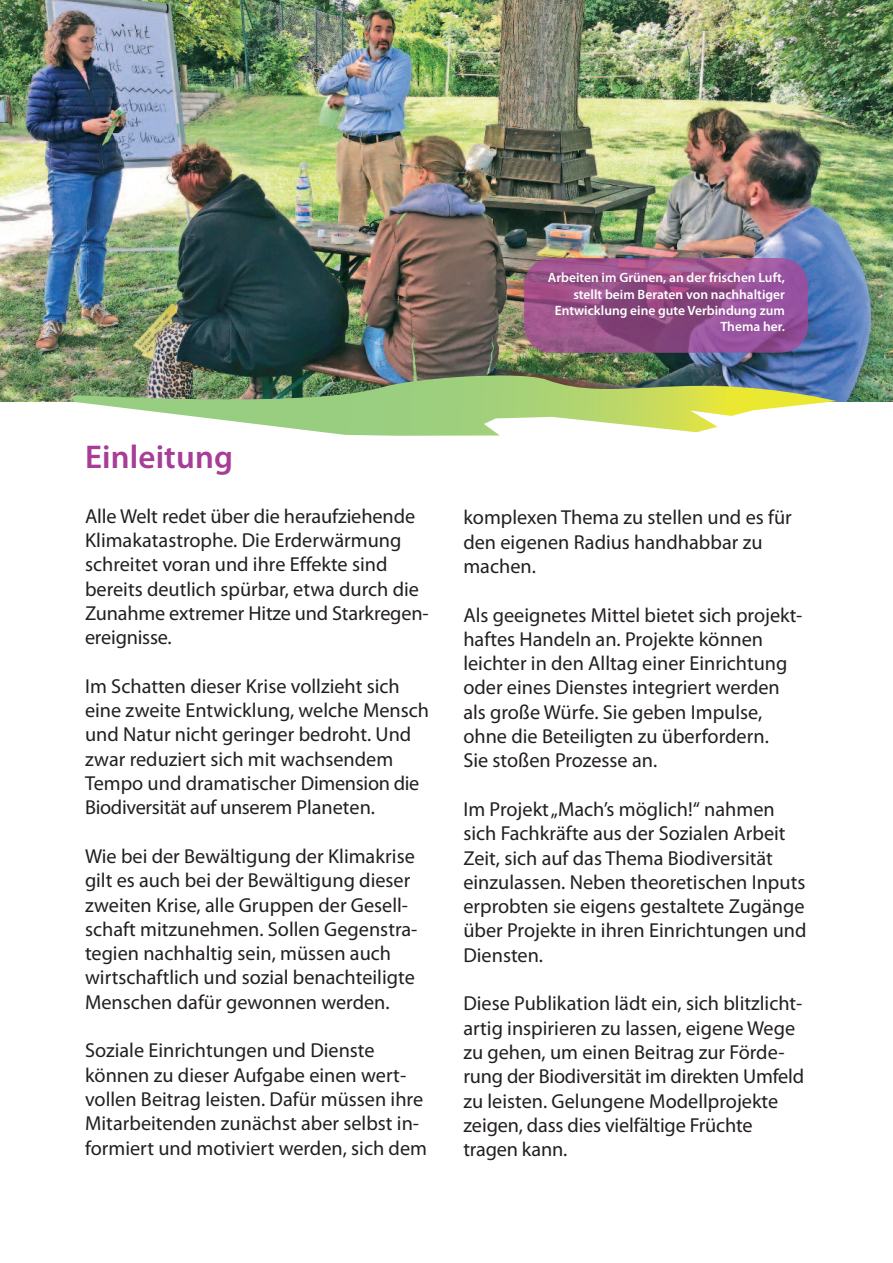
<style>
.page{position:relative;width:893px;height:1263px;background:#fff}
.page>*{position:absolute;margin:0;border:0;box-sizing:border-box;transform-origin:0 0}
.t1{font:600 33px "Myriad Pro";letter-spacing:.005em;color:#a73d96}
.t2{font:20.25px/24.3px "Myriad Pro";color:#231f20}
.t3{font:600 13.5px/16.2px "Myriad Pro";color:#fff;text-align:right}
</style>
<div class="page">
<img style="left:0;top:0;width:893px;height:401px">
<img style="left:69px;top:375px;width:768px;height:61px">
<img style="left:524px;top:258px;width:284px;height:95px">
<p class="t3" style="left:548px;top:271px;width:239px">Arbeiten im Grünen, an der frischen Luft, stellt beim Beraten von nachhaltiger<br>Entwicklung eine gute Verbindung zum<br>Thema her.</p>
<h1 class="t1" style="left:85px;top:445px;width:149px">Einleitung</h1>
<p class="t2" style="left:85px;top:505px;width:345px">Alle Welt redet über die heraufziehende Klimakatastrophe. Die Erderwärmung schreitet voran und ihre Effekte sind bereits deutlich spürbar, etwa durch die Zunahme extremer Hitze und Starkregen&shy;ereignisse.</p>
<p class="t2" style="left:85px;top:675px;width:346px">Im Schatten dieser Krise vollzieht sich eine zweite Entwicklung, welche Mensch und Natur nicht geringer bedroht. Und zwar reduziert sich mit wachsendem Tempo und dramatischer Dimension die Biodiversität auf unserem Planeten.</p>
<p class="t2" style="left:85px;top:846px;width:334px">Wie bei der Bewältigung der Klimakrise gilt es auch bei der Bewältigung dieser zweiten Krise, alle Gruppen der Gesell&shy;schaft mitzunehmen. Sollen Gegenstra&shy;tegien nachhaltig sein, müssen auch wirtschaftlich und sozial benachteiligte Menschen dafür gewonnen werden.</p>
<p class="t2" style="left:85px;top:1040px;width:344px">Soziale Einrichtungen und Dienste können zu dieser Aufgabe einen wert&shy;vollen Beitrag leisten. Dafür müssen ihre Mitarbeitenden zunächst aber selbst in&shy;formiert und motiviert werden, sich dem</p>
<p class="t2" style="left:463px;top:507px;width:330px">komplexen Thema zu stellen und es für den eigenen Radius handhabbar zu machen.</p>
<p class="t2" style="left:463px;top:604px;width:341px">Als geeignetes Mittel bietet sich projekt&shy;haftes Handeln an. Projekte können leichter in den Alltag einer Einrichtung oder eines Dienstes integriert werden als große Würfe. Sie geben Impulse, ohne die Beteiligten zu überfordern.<br>Sie stoßen Prozesse an.</p>
<p class="t2" style="left:463px;top:798px;width:345px">Im Projekt„Mach’s möglich!“ nahmen sich Fachkräfte aus der Sozialen Arbeit Zeit, sich auf das Thema Biodiversität einzulassen. Neben theoretischen Inputs erprobten sie eigens gestaltete Zugänge über Projekte in ihren Einrichtungen und Diensten.</p>
<p class="t2" style="left:463px;top:993px;width:342px">Diese Publikation lädt ein, sich blitzlicht&shy;artig inspirieren zu lassen, eigene Wege zu gehen, um einen Beitrag zur Förde&shy;rung der Biodiversität im direkten Umfeld zu leisten. Gelungene Modellprojekte zeigen, dass dies vielfältige Früchte tragen kann.</p>
</div>
